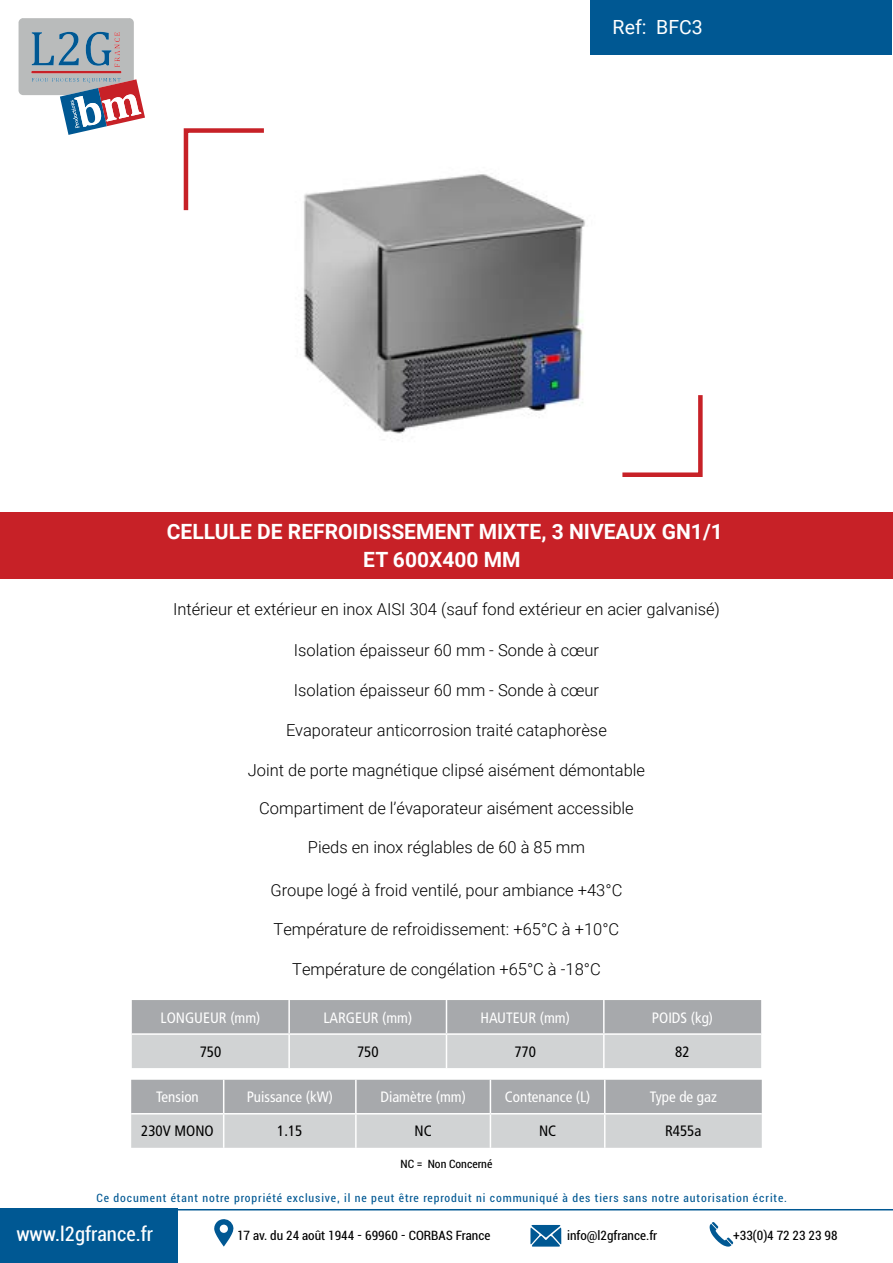
<style>
.page{position:relative;width:893px;height:1263px;background:#fff}
.page>*{position:absolute;margin:0;border:0;box-sizing:border-box;transform-origin:0 0}
.t1{font:700 21px/27.9px "Roboto";color:#fff;text-align:center}
.t2{font:condensed 21px "Roboto";color:#fff}
.t3{font:19.5px "Roboto";color:#fff}
.t4{font:300 16.5px "Roboto";color:#000}
.t5{font:condensed 15px "Frutiger LT Std";color:#fff}
.t6{font:condensed 15px "Frutiger LT Std";color:#000}
.t7{font:condensed 13.5px "Roboto";color:#000}
.t8{font:condensed 12px "Roboto";letter-spacing:.075em;color:#005893}
.t9{font:condensed 12px "Roboto";color:#000}
</style>
<div class="page">
<div style="left:0;top:513px;width:893px;height:66px;background:#c72127"></div>
<svg style="left:622px;top:395px;width:81px;height:82px"></svg>
<svg style="left:183px;top:128px;width:81px;height:83px"></svg>
<svg style="left:18px;top:18px;width:127px;height:117px"></svg>
<div style="left:590px;top:0;width:301px;height:54px;background:#005893"></div>
<div style="left:0;top:1209px;width:178px;height:54px;background:#005893"></div>
<hr style="left:178px;top:1209px;width:715px;height:1px;background:#005893">
<svg style="left:214px;top:1219px;width:20px;height:27px"></svg>
<svg style="left:530px;top:1225px;width:31px;height:21px"></svg>
<svg style="left:710px;top:1222px;width:23px;height:24px"></svg>
<img style="left:303px;top:174px;width:282px;height:260px">
<svg style="left:132px;top:1000px;width:629px;height:68px;background:#bcbec0"></svg>
<hr style="left:288px;top:1000px;width:2px;height:33px;background:#fff">
<hr style="left:446px;top:1000px;width:1px;height:33px;background:#fff">
<hr style="left:603px;top:1000px;width:2px;height:33px;background:#fff">
<hr style="left:132px;top:1033px;width:157px;height:2px;background:#fff">
<hr style="left:289px;top:1033px;width:157px;height:2px;background:#fff">
<hr style="left:288px;top:1035px;width:2px;height:33px;background:#fff">
<hr style="left:446px;top:1033px;width:158px;height:2px;background:#fff">
<hr style="left:446px;top:1035px;width:1px;height:33px;background:#fff">
<hr style="left:604px;top:1033px;width:157px;height:2px;background:#fff">
<hr style="left:603px;top:1035px;width:2px;height:33px;background:#fff">
<svg style="left:131px;top:1080px;width:631px;height:68px;background:#bcbec0"></svg>
<hr style="left:223px;top:1080px;width:1px;height:33px;background:#fff">
<hr style="left:355px;top:1080px;width:2px;height:33px;background:#fff">
<hr style="left:490px;top:1080px;width:1px;height:33px;background:#fff">
<hr style="left:604px;top:1080px;width:1px;height:33px;background:#fff">
<hr style="left:131px;top:1113px;width:93px;height:1px;background:#fff">
<hr style="left:224px;top:1113px;width:132px;height:1px;background:#fff">
<hr style="left:223px;top:1114px;width:1px;height:34px;background:#fff">
<hr style="left:356px;top:1113px;width:134px;height:1px;background:#fff">
<hr style="left:355px;top:1114px;width:2px;height:34px;background:#fff">
<hr style="left:490px;top:1113px;width:115px;height:1px;background:#fff">
<hr style="left:490px;top:1114px;width:1px;height:34px;background:#fff">
<hr style="left:605px;top:1113px;width:157px;height:1px;background:#fff">
<hr style="left:604px;top:1114px;width:1px;height:34px;background:#fff">
<p class="t3" style="left:613px;top:13px;width:35px">Ref:</p>
<p class="t3" style="left:656px;top:13px;width:48px">BFC3</p>
<p class="t1" style="left:167px;top:516px;width:557px">CELLULE DE REFROIDISSEMENT MIXTE, 3 NIVEAUX GN1/1<br>ET 600X400 MM</p>
<p class="t4" style="left:173px;top:598px;width:548px">Intérieur et extérieur en inox AISI 304 (sauf fond extérieur en acier galvanisé)</p>
<p class="t4" style="left:294px;top:638px;width:307px">Isolation épaisseur 60 mm - Sonde à cœur</p>
<p class="t4" style="left:294px;top:678px;width:307px">Isolation épaisseur 60 mm - Sonde à cœur</p>
<p class="t4" style="left:286px;top:718px;width:322px">Evaporateur anticorrosion traité cataphorèse</p>
<p class="t4" style="left:248px;top:758px;width:399px">Joint de porte magnétique clipsé aisément démontable</p>
<p class="t4" style="left:259px;top:797px;width:376px">Compartiment de l’évaporateur aisément accessible</p>
<p class="t4" style="left:308px;top:836px;width:279px">Pieds en inox réglables de 60 à 85 mm</p>
<p class="t4" style="left:271px;top:879px;width:353px">Groupe logé à froid ventilé, pour ambiance +43°C</p>
<p class="t4" style="left:274px;top:917px;width:347px">Température de refroidissement: +65°C à +10°C</p>
<p class="t4" style="left:292px;top:957px;width:310px">Température de congélation +65°C à -18°C</p>
<p class="t5" style="left:161px;top:1009px;width:101px">LONGUEUR (mm)</p>
<p class="t5" style="left:323px;top:1009px;width:90px">LARGEUR (mm)</p>
<p class="t5" style="left:480px;top:1009px;width:91px">HAUTEUR (mm)</p>
<p class="t5" style="left:652px;top:1009px;width:63px">POIDS (kg)</p>
<p class="t6" style="left:200px;top:1043px;width:23px">750</p>
<p class="t6" style="left:357px;top:1043px;width:23px">750</p>
<p class="t6" style="left:514px;top:1043px;width:23px">770</p>
<p class="t6" style="left:675px;top:1043px;width:16px">82</p>
<p class="t5" style="left:156px;top:1088px;width:44px">Tension</p>
<p class="t5" style="left:247px;top:1088px;width:88px">Puissance (kW)</p>
<p class="t5" style="left:380px;top:1088px;width:87px">Diamètre (mm)</p>
<p class="t5" style="left:505px;top:1088px;width:87px">Contenance (L)</p>
<p class="t5" style="left:650px;top:1088px;width:69px">Type de gaz</p>
<p class="t6" style="left:141px;top:1122px;width:74px">230V MONO</p>
<p class="t6" style="left:277px;top:1122px;width:27px">1.15</p>
<p class="t6" style="left:415px;top:1122px;width:19px">NC</p>
<p class="t6" style="left:539px;top:1122px;width:19px">NC</p>
<p class="t6" style="left:665px;top:1122px;width:38px">R455a</p>
<p class="t9" style="left:401px;top:1156px;width:93px">NC = Non Concerné</p>
<p class="t8" style="left:97px;top:1190px;width:692px">Ce document étant notre propriété exclusive, il ne peut être reproduit ni communiqué à des tiers sans notre autorisation écrite.</p>
<p class="t2" style="left:16px;top:1219px;width:138px">www.l2gfrance.fr</p>
<p class="t7" style="left:237px;top:1227px;width:255px">17 av. du 24 août 1944 - 69960 - CORBAS France</p>
<p class="t7" style="left:567px;top:1227px;width:92px">info@l2gfrance.fr</p>
<p class="t7" style="left:733px;top:1227px;width:106px">+33(0)4 72 23 23 98</p>
</div>
